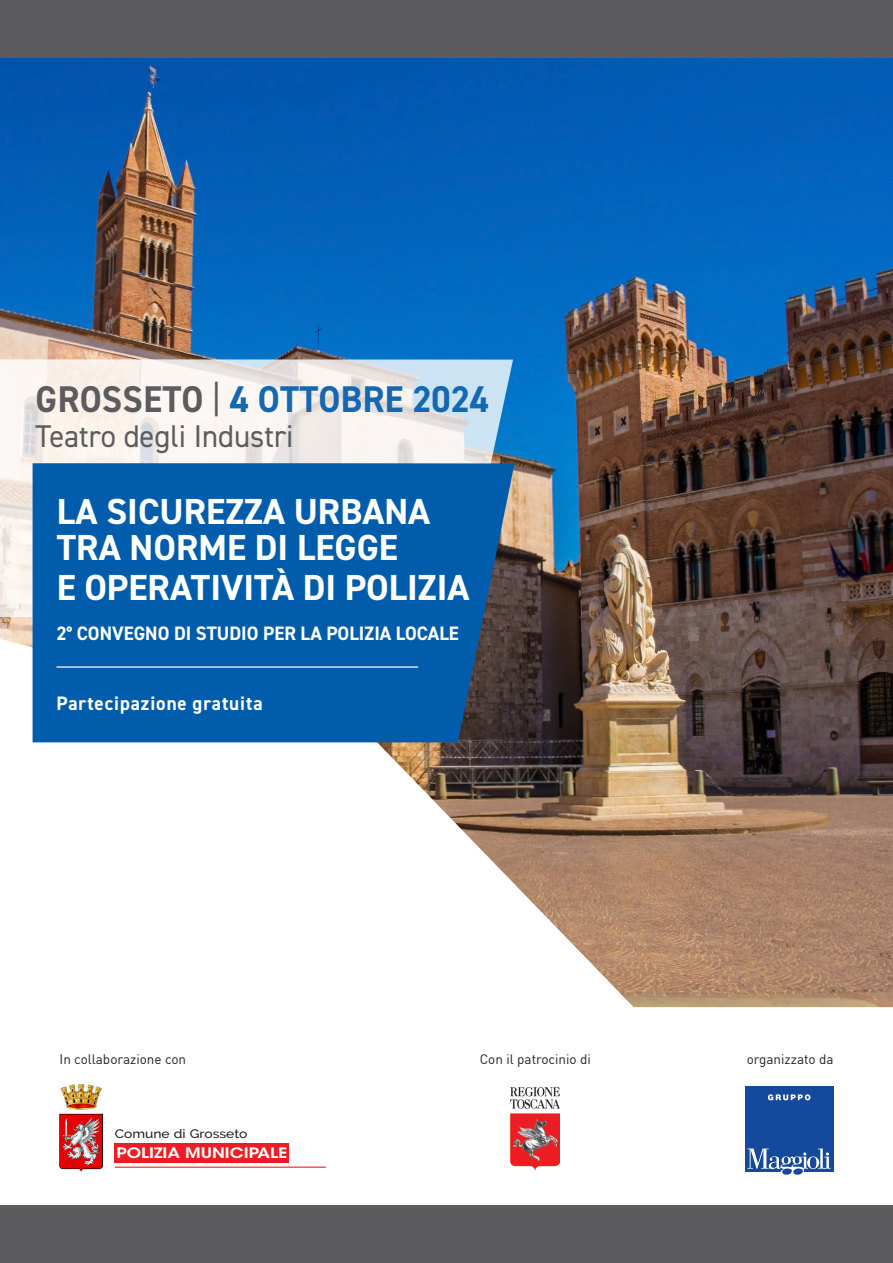
<style>
.page{position:relative;width:893px;height:1263px;background:#fff}
.page>*{position:absolute;margin:0;border:0;box-sizing:border-box;transform-origin:0 0}
.t1{font:700 37.2px "DIN2014";letter-spacing:.01em;color:#1467b1;scale:.95 1}
.t2{font:700 36.3px/35.7px "DIN2014";color:#fff}
.t3{font:31.5px "DIN2014";color:#5c5c5f}
.t4{font:700 19.5px "DIN2014";color:#fff}
.t5{font:700 19.5px "DIN2014";letter-spacing:.05em;color:#fff}
.t6{font:600 14.25px "ITC Avant Garde Std";color:#fff;scale:1.19 1}
.t7{font:13.5px "DIN";color:#231f20}
.t8{font:500 12.3px "Raleway";color:#231f20;scale:1.12 1}
.s1{color:#5c5c5f}
.s2{font-weight:400;color:#5c5c5f}
</style>
<div class="page">
<img style="left:0;top:57px;width:893px;height:950px">
<div style="left:0;top:1205px;width:893px;height:58px;background:#5c5c5f"></div>
<div style="left:0;top:0;width:893px;height:57px;background:#5c5c5f"></div>
<div style="left:745px;top:1086px;width:88px;height:86px;background:#15499b"></div>
<svg style="left:768px;top:1094px;width:42px;height:6px"></svg>
<svg style="left:747px;top:1148px;width:84px;height:27px"></svg>
<svg style="left:0;top:359px;width:513px;height:258px;fill:#faf2ef"></svg>
<div style="left:33px;top:463px;width:481px;height:279px;background:#015dab"></div>
<hr style="left:57px;top:666px;width:361px;height:2px;background:#fff">
<img style="left:60px;top:1084px;width:43px;height:88px">
<div style="left:115px;top:1143px;width:174px;height:20px;background:#ee1d23"></div>
<hr style="left:115px;top:1166px;width:211px;height:2px;background:#ee1d23">
<img style="left:511px;top:1088px;width:49px;height:82px">
<p class="t1" style="left:36px;top:374px;width:479px"><span class="s1">GROSSETO</span> <span class="s2">|</span> 4 OTTOBRE 2024</p>
<p class="t3" style="left:35px;top:417px;width:259px">Teatro degli Industri</p>
<p class="t2" style="left:57px;top:493px;width:375px">LA SICUREZZA URBANA<br>TRA NORME DI LEGGE</p>
<p class="t2" style="left:57px;top:569px;width:414px">E OPERATIVITÀ DI POLIZIA</p>
<p class="t4" style="left:57px;top:620px;width:404px">2° CONVEGNO DI STUDIO PER LA POLIZIA LOCALE</p>
<p class="t5" style="left:57px;top:690px;width:208px">Partecipazione gratuita</p>
<p class="t7" style="left:60px;top:1050px;width:128px">In collaborazione con</p>
<p class="t8" style="left:115px;top:1126px;width:120px">Comune di Grosseto</p>
<p class="t6" style="left:116px;top:1144px;width:145px">POLIZIA MUNICIPALE</p>
<p class="t7" style="left:480px;top:1050px;width:113px">Con il patrocinio di</p>
<p class="t7" style="left:747px;top:1050px;width:88px">organizzato da</p>
</div>
